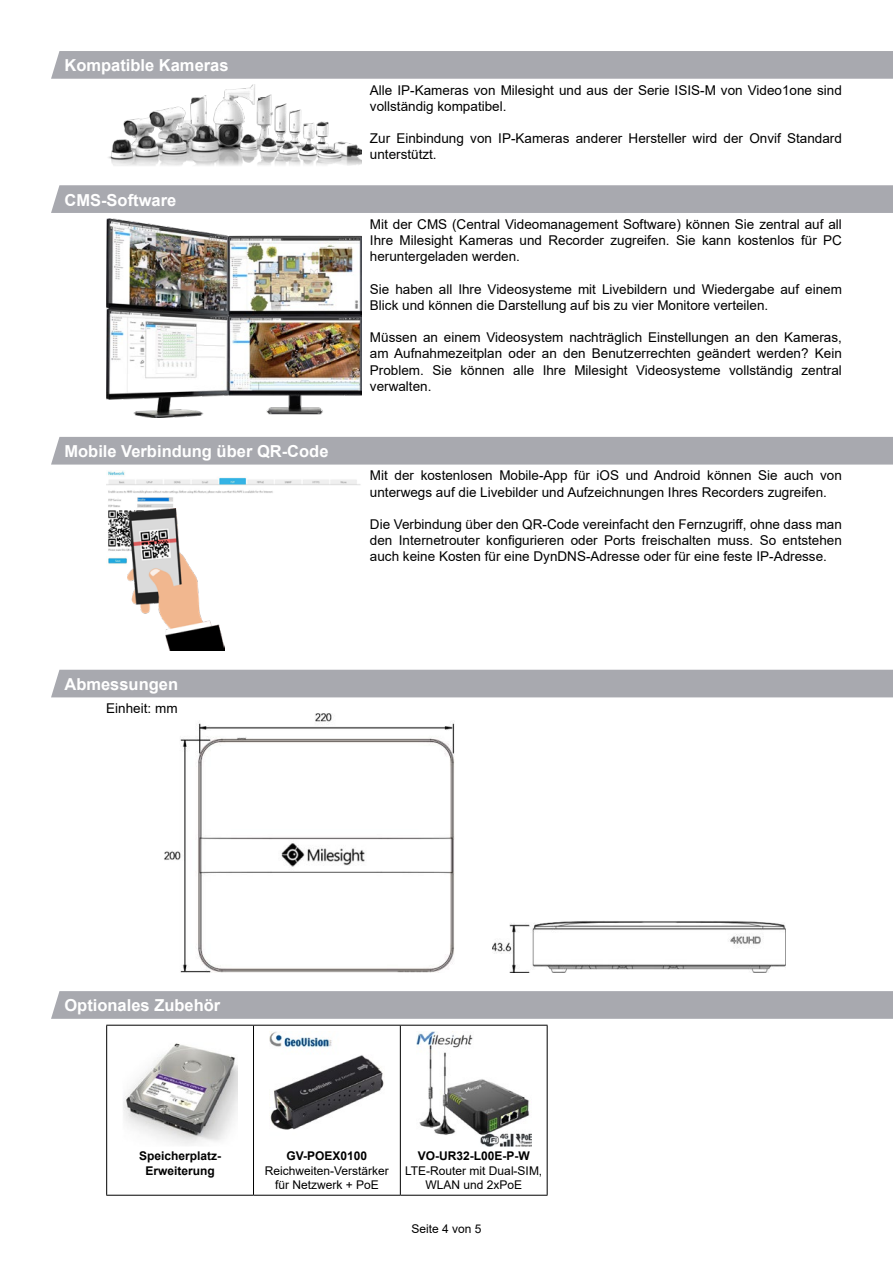
<style>
.page{position:relative;width:893px;height:1263px;background:#fff}
.page>*{position:absolute;margin:0;border:0;box-sizing:border-box;transform-origin:0 0}
.t1{font:700 16.5px "Arial";color:#fff}
.t2{font:13.5px/16.2px "Arial";color:#000}
.t3{font:12px/14.4px "Arial";color:#000;text-align:center}
.t4{font:700 12px/14.4px "Arial";color:#000;text-align:center}
</style>
<div class="page">
<div style="left:51px;top:51px;width:842px;height:28px;background:#a8a9af"></div>
<img style="left:108px;top:85px;width:253px;height:81px">
<div style="left:51px;top:185px;width:842px;height:28px;background:#a8a9af"></div>
<img style="left:106px;top:219px;width:255px;height:199px">
<div style="left:51px;top:437px;width:842px;height:28px;background:#a8a9af"></div>
<img style="left:106px;top:471px;width:255px;height:93px">
<img style="left:127px;top:508px;width:98px;height:143px">
<div style="left:51px;top:670px;width:842px;height:27px;background:#a8a9af"></div>
<img style="left:164px;top:713px;width:291px;height:259px">
<img style="left:492px;top:921px;width:294px;height:51px">
<svg style="left:51px;top:991px;width:842px;height:28px;background:#a9aab0"></svg>
<hr style="left:106px;top:1025px;width:147px;height:1px;background:#000">
<hr style="left:106px;top:1025px;width:1px;height:170px;background:#000">
<hr style="left:253px;top:1025px;width:147px;height:1px;background:#000">
<hr style="left:253px;top:1025px;width:1px;height:170px;background:#000">
<hr style="left:400px;top:1025px;width:148px;height:1px;background:#000">
<hr style="left:400px;top:1025px;width:1px;height:170px;background:#000">
<hr style="left:547px;top:1025px;width:1px;height:170px;background:#000">
<hr style="left:106px;top:1195px;width:147px;height:1px;background:#000">
<hr style="left:253px;top:1195px;width:147px;height:1px;background:#000">
<hr style="left:400px;top:1195px;width:148px;height:1px;background:#000">
<img style="left:123px;top:1043px;width:114px;height:102px">
<img style="left:269px;top:1031px;width:115px;height:99px">
<img style="left:416px;top:1031px;width:115px;height:115px">
<p class="t1" style="left:64px;top:54px;width:166px">Kompatible Kameras</p>
<p class="t1" style="left:64px;top:188px;width:113px">CMS-Software</p>
<p class="t1" style="left:64px;top:440px;width:266px">Mobile Verbindung über QR-Code</p>
<p class="t2" style="left:370px;top:82px;width:473px">Alle IP-Kameras von Milesight und aus der Serie ISIS-M von Video1one sind vollständig kompatibel.</p>
<p class="t2" style="left:370px;top:130px;width:473px">Zur Einbindung von IP-Kameras anderer Hersteller wird der Onvif Standard unterstützt.</p>
<p class="t2" style="left:370px;top:216px;width:473px;text-align:justify">Mit der CMS (Central Videomanagement Software) können Sie zentral auf all Ihre Milesight Kameras und Recorder zugreifen. Sie kann kostenlos für PC heruntergeladen werden.</p>
<p class="t2" style="left:370px;top:281px;width:473px">Sie haben all Ihre Videosysteme mit Livebildern und Wiedergabe auf einem<br>Blick und können die Darstellung auf bis zu vier Monitore verteilen.</p>
<p class="t2" style="left:370px;top:329px;width:473px;text-align:justify">Müssen an einem Videosystem nachträglich Einstellungen an den Kameras, am Aufnahmezeitplan oder an den Benutzerrechten geändert werden? Kein Problem. Sie können alle Ihre Milesight Videosysteme vollständig zentral verwalten.</p>
<p class="t2" style="left:370px;top:467px;width:473px">Mit der kostenlosen Mobile-App für iOS und Android können Sie auch von unterwegs auf die Livebilder und Aufzeichnungen Ihres Recorders zugreifen.</p>
<p class="t2" style="left:370px;top:516px;width:473px;text-align:justify">Die Verbindung über den QR-Code vereinfacht den Fernzugriff, ohne dass man den Internetrouter konfigurieren oder Ports freischalten muss. So entstehen auch keine Kosten für eine DynDNS-Adresse oder für eine feste IP-Adresse.</p>
<p class="t1" style="left:64px;top:672px;width:115px">Abmessungen</p>
<p class="t2" style="left:106px;top:700px;width:73px">Einheit: mm</p>
<p class="t1" style="left:64px;top:994px;width:157px">Optionales Zubehör</p>
<p class="t4" style="left:139px;top:1149px;width:84px">Speicherplatz-<br>Erweiterung</p>
<p class="t4" style="left:287px;top:1149px;width:82px">GV-POEX0100</p>
<p class="t3" style="left:265px;top:1163px;width:126px">Reichweiten-Verstärker für Netzwerk + PoE</p>
<p class="t4" style="left:418px;top:1149px;width:114px">VO-UR32-L00E-P-W</p>
<p class="t3" style="left:405px;top:1163px;width:139px">LTE-Router mit Dual-SIM,<br>WLAN und 2xPoE</p>
<p class="t3" style="left:411px;top:1221px;width:72px">Seite 4 von 5</p>
</div>
